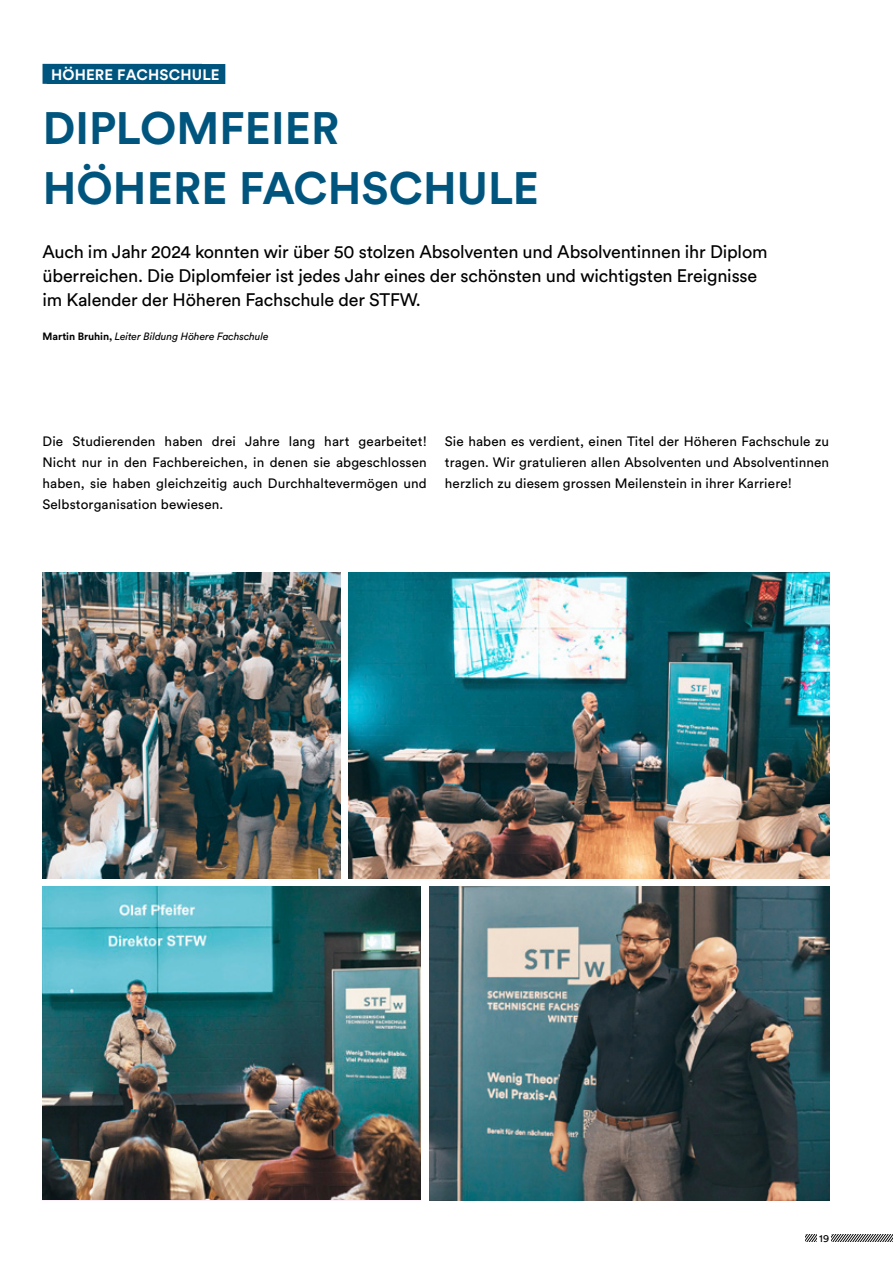
<style>
.page{position:relative;width:893px;height:1263px;background:#fff}
.page>*{position:absolute;margin:0;border:0;box-sizing:border-box;transform-origin:0 0}
.t1{font:700 45px/60px "Circular Std";color:#00557e}
.t2{font:18px/24px "Circular Std";letter-spacing:-.01em;color:#000}
.t3{font:700 15px "Circular Std";letter-spacing:.01em;color:#fff}
.t4{font:13.5px/21px "Circular Std";letter-spacing:.01em;color:#000;text-align:justify}
.t5{font:italic 10.5px "Circular Std";letter-spacing:-.005em;color:#000}
.t6{font:10.5px "Circular Std";color:#000}
.s1{font-weight:700;font-style:normal}
</style>
<div class="page">
<svg style="left:806px;top:1234px;width:10px;height:8px"></svg>
<svg style="left:832px;top:1234px;width:61px;height:8px"></svg>
<div style="left:43px;top:64px;width:159px;height:20px;background:#00557e"></div>
<img style="left:349px;top:572px;width:480px;height:306px">
<img style="left:43px;top:572px;width:297px;height:306px">
<img style="left:43px;top:887px;width:378px;height:313px">
<img style="left:429px;top:887px;width:400px;height:313px">
<div style="left:47px;top:64px;width:178px;height:20px;background:#00557e"></div>
<p class="t3" style="left:51px;top:65px;width:170px">HÖHERE FACHSCHULE</p>
<h1 class="t1" style="left:43px;top:98px;width:498px">DIPLOMFEIER<br>HÖHERE FACHSCHULE</h1>
<p class="t3" style="left:47px;top:65px;width:151px">FAHRZEUGTECHNIK</p>
<h2 class="t2" style="left:43px;top:240px;width:727px">Auch im Jahr 2024 konnten wir über 50 stolzen Absolventen und Absolventinnen ihr Diplom überreichen. Die Diplomfeier ist jedes Jahr eines der schönsten und wichtigsten Ereignisse im Kalender der Höheren Fachschule der STFW.</h2>
<p class="t5" style="left:43px;top:330px;width:228px"><span class="s1">Martin Bruhin,</span> Leiter Bildung Höhere Fachschule</p>
<p class="t4" style="left:43px;top:431px;width:386px">Die Studierenden haben drei Jahre lang hart gearbeitet!<br>Nicht nur in den Fachbereichen, in denen sie abgeschlossen haben, sie haben gleichzeitig auch Durchhaltevermögen und Selbstorganisation bewiesen.</p>
<p class="t4" style="left:445px;top:431px;width:386px">Sie haben es verdient, einen Titel der Höheren Fachschule zu tragen. Wir gratulieren allen Absolventen und Absolventinnen herzlich zu diesem grossen Meilenstein in ihrer Karriere!</p>
<p class="t6" style="left:819px;top:1232px;width:12px">19</p>
</div>
